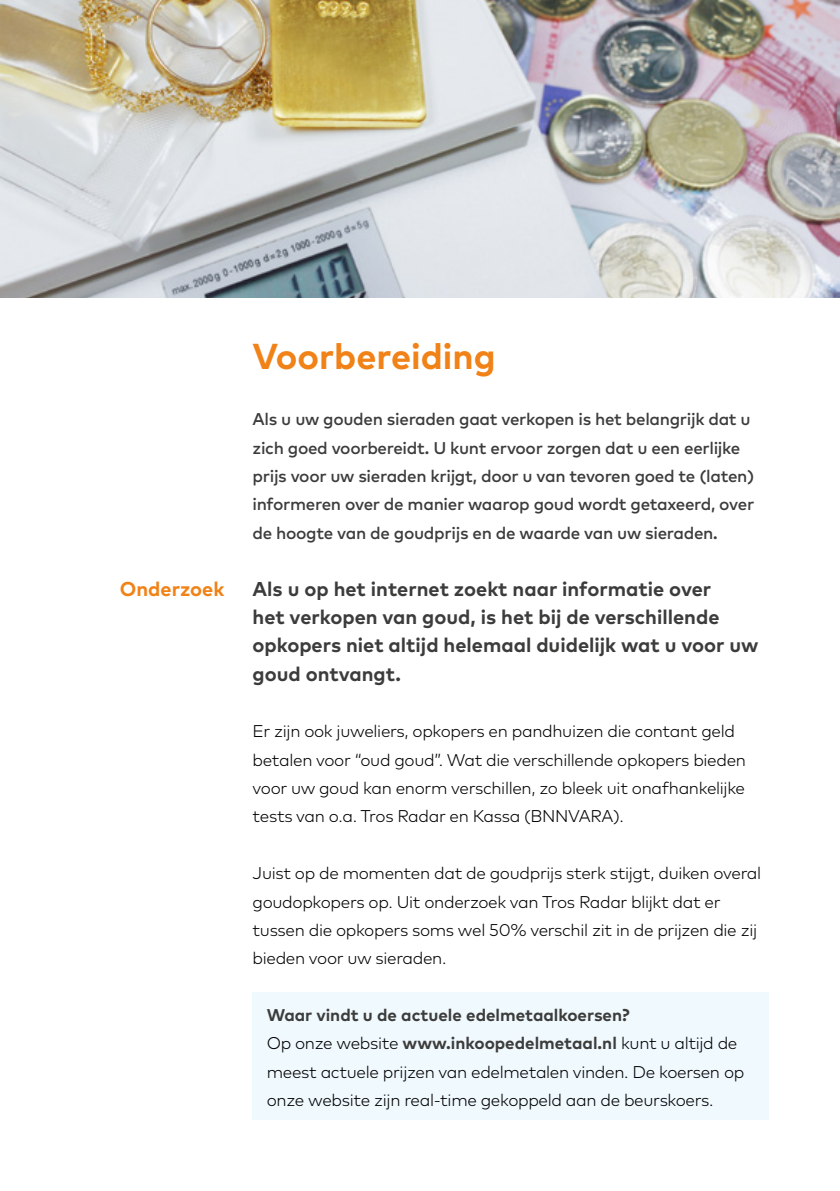
<style>
.page{position:relative;width:840px;height:1191px;background:#fff}
.page>*{position:absolute;margin:0;border:0;box-sizing:border-box;transform-origin:0 0}
.t1{font:700 36px "Mark Pro";color:#f08217}
.t2{font:700 20px/28.4px "Mark Pro";color:#3c3c3b}
.t3{font:700 20px "Mark Pro";color:#f08217}
.t4{font:300 17px/28.4px "Mark Pro";letter-spacing:-.02em;color:#000}
.t5{font:500 17px/28.4px "Mark Pro";letter-spacing:-.02em;color:#3c3c3b}
.s1{font-weight:700;color:#3c3c3b}
</style>
<div class="page">
<div style="left:252px;top:992px;width:516px;height:128px;background:#f0f9fe"></div>
<img style="left:0;top:0;width:839px;height:298px">
<p class="t3" style="left:120px;top:573px;width:106px">Onderzoek</p>
<h1 class="t1" style="left:252px;top:329px;width:244px">Voorbereiding</h1>
<p class="t5" style="left:252px;top:404px;width:503px">Als u uw gouden sieraden gaat verkopen is het belangrijk dat u zich goed voorbereidt. U kunt ervoor zorgen dat u een eerlijke prijs voor uw sieraden krijgt, door u van tevoren goed te (laten) informeren over de manier waarop goud wordt getaxeerd, over de hoogte van de goudprijs en de waarde van uw sieraden.</p>
<p class="t2" style="left:252px;top:572px;width:507px">Als u op het internet zoekt naar informatie over<br>het verkopen van goud, is het bij de verschillende opkopers niet altijd helemaal duidelijk wat u voor uw goud ontvangt.</p>
<p class="t4" style="left:252px;top:716px;width:495px">Er zijn ook juweliers, opkopers en pandhuizen die contant geld betalen voor “oud goud”. Wat die verschillende opkopers bieden voor uw goud kan enorm verschillen, zo bleek uit onafhankelijke tests van o.a. Tros Radar en Kassa (BNNVARA).</p>
<p class="t4" style="left:252px;top:857px;width:510px">Juist op de momenten dat de goudprijs sterk stijgt, duiken overal goudopkopers op. Uit onderzoek van Tros Radar blijkt dat er tussen die opkopers soms wel 50% verschil zit in de prijzen die zij bieden voor uw sieraden.</p>
<p class="t4" style="left:266px;top:999px;width:479px"><span class="s1">Waar vindt u de actuele edelmetaalkoersen?<br></span>Op onze website <span class="s1">www.inkoopedelmetaal.nl</span> kunt u altijd de meest actuele prijzen van edelmetalen vinden. De koersen op onze website zijn real-time gekoppeld aan de beurskoers.</p>
</div>
